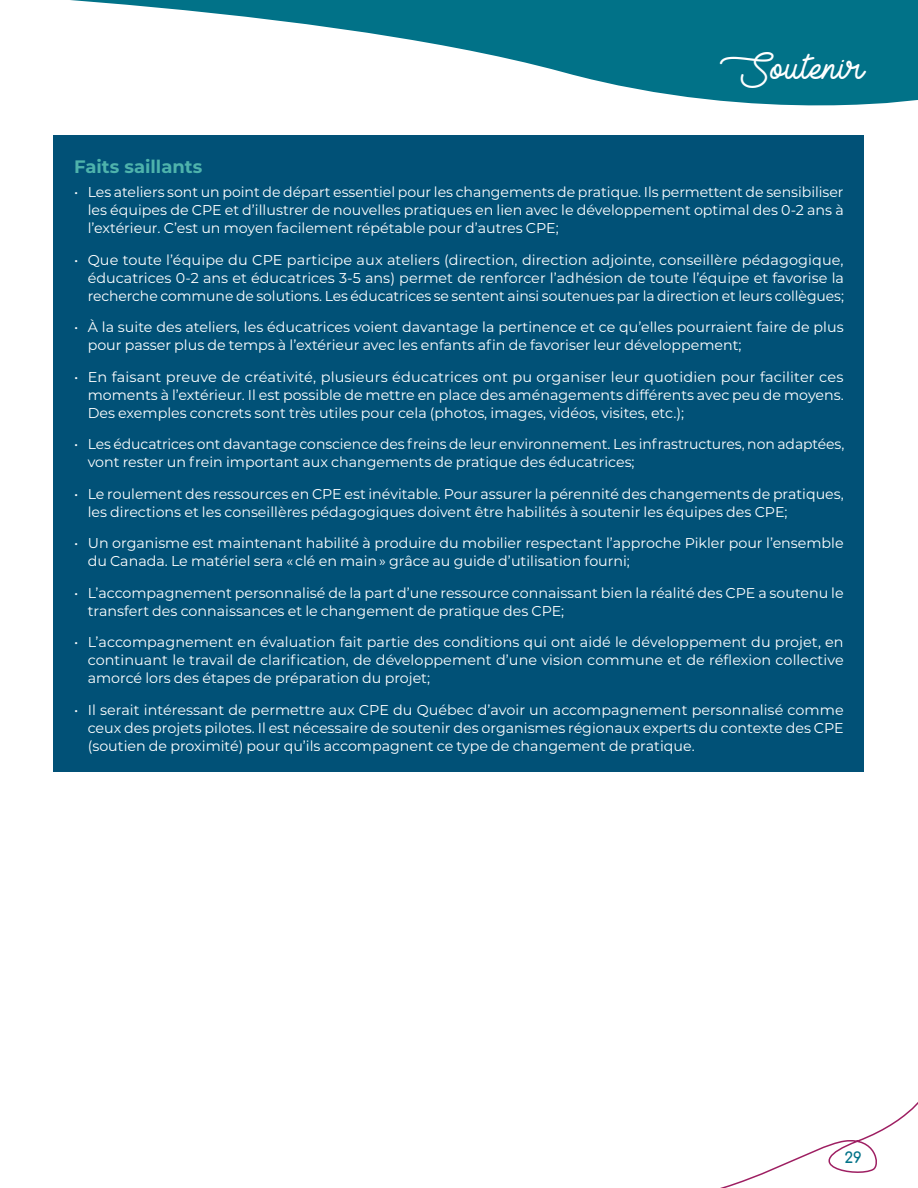
<style>
.page{position:relative;width:918px;height:1188px;background:#fff}
.page>*{position:absolute;margin:0;border:0;box-sizing:border-box;transform-origin:0 0}
.section_petit_petit_blanc{font:36px "Lieto Me";color:#fff}
.sous-titre{font:700 18px "Montserrat";color:#4eb3ac}
.t1{font:700 15px "Comfortaa";color:#017288}
.texte_bullet{font:14.25px/18px "Montserrat";color:#fff;text-align:justify}
</style>
<div class="page">
<svg style="left:70px;top:0;width:848px;height:106px;fill:#017288"></svg>
<div style="left:54px;top:135px;width:810px;height:636px;background:#015177"></div>
<svg style="left:720px;top:1102px;width:198px;height:86px"></svg>
<p class="section_petit_petit_blanc" style="left:720px;top:46px;width:148px">Soutenir</p>
<p class="sous-titre" style="left:74px;top:153px;width:130px">Faits saillants</p>
<p class="texte_bullet" style="left:88px;top:183px;width:758px;text-indent:-14px">• Les ateliers sont un point de départ essentiel pour les changements de pratique. Ils permettent de sensibiliser les équipes de CPE et d’illustrer de nouvelles pratiques en lien avec le développement optimal des 0-2 ans à l’extérieur. C’est un moyen facilement répétable pour d’autres CPE;</p>
<p class="texte_bullet" style="left:88px;top:250px;width:758px;text-indent:-14px">• Que toute l’équipe du CPE participe aux ateliers (direction, direction adjointe, conseillère pédagogique, éducatrices 0-2 ans et éducatrices 3-5 ans) permet de renforcer l’adhésion de toute l’équipe et favorise la recherche commune de solutions. Les éducatrices se sentent ainsi soutenues par la direction et leurs collègues;</p>
<p class="texte_bullet" style="left:88px;top:318px;width:757px;text-indent:-14px">• À la suite des ateliers, les éducatrices voient davantage la pertinence et ce qu’elles pourraient faire de plus pour passer plus de temps à l’extérieur avec les enfants afin de favoriser leur développement;</p>
<p class="texte_bullet" style="left:88px;top:367px;width:758px;text-indent:-14px">• En faisant preuve de créativité, plusieurs éducatrices ont pu organiser leur quotidien pour faciliter ces moments à l’extérieur. Il est possible de mettre en place des aménagements différents avec peu de moyens.<br>Des exemples concrets sont très utiles pour cela (photos, images, vidéos, visites, etc.);</p>
<p class="texte_bullet" style="left:88px;top:435px;width:758px;text-indent:-14px">• Les éducatrices ont davantage conscience des freins de leur environnement. Les infrastructures, non adaptées, vont rester un frein important aux changements de pratique des éducatrices;</p>
<p class="texte_bullet" style="left:88px;top:484px;width:757px;text-indent:-14px">• Le roulement des ressources en CPE est inévitable. Pour assurer la pérennité des changements de pratiques, les directions et les conseillères pédagogiques doivent être habilités à soutenir les équipes des CPE;</p>
<p class="texte_bullet" style="left:88px;top:534px;width:758px;text-indent:-14px">• Un organisme est maintenant habilité à produire du mobilier respectant l’approche Pikler pour l’ensemble du Canada. Le matériel sera « clé en main » grâce au guide d’utilisation fourni;</p>
<p class="texte_bullet" style="left:88px;top:583px;width:757px;text-indent:-14px">• L’accompagnement personnalisé de la part d’une ressource connaissant bien la réalité des CPE a soutenu le transfert des connaissances et le changement de pratique des CPE;</p>
<p class="texte_bullet" style="left:88px;top:633px;width:758px;text-indent:-14px">• L’accompagnement en évaluation fait partie des conditions qui ont aidé le développement du projet, en continuant le travail de clarification, de développement d’une vision commune et de réflexion collective amorcé lors des étapes de préparation du projet;</p>
<p class="texte_bullet" style="left:88px;top:700px;width:757px;text-indent:-14px">• Il serait intéressant de permettre aux CPE du Québec d’avoir un accompagnement personnalisé comme ceux des projets pilotes. Il est nécessaire de soutenir des organismes régionaux experts du contexte des CPE (soutien de proximité) pour qu’ils accompagnent ce type de changement de pratique.</p>
<p class="t1" style="left:844px;top:1144px;width:19px">29</p>
</div>
